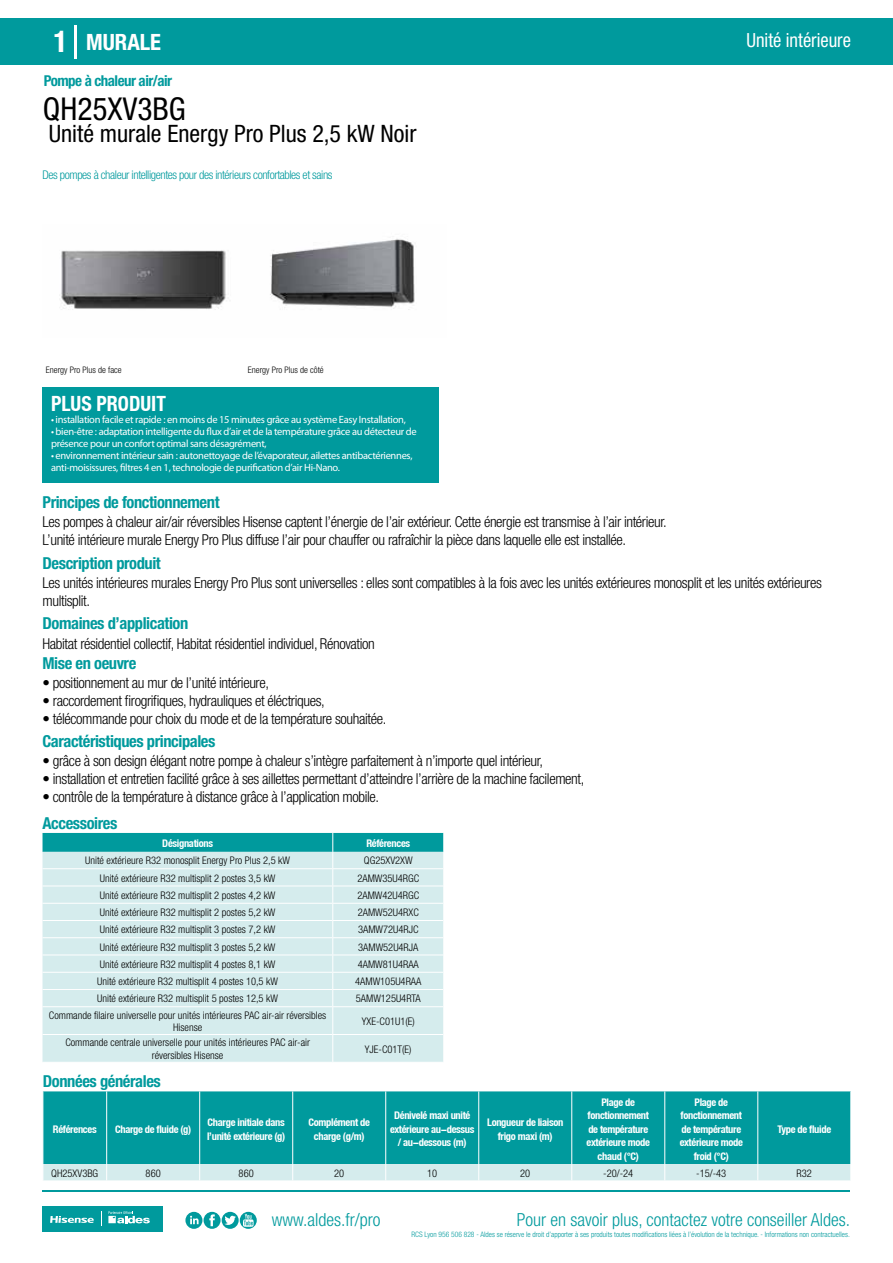
<style>
.page{position:relative;width:893px;height:1263px;background:#fff}
.page>*{position:absolute;margin:0;border:0;box-sizing:border-box;transform-origin:0 0}
.t1{font:condensed 31.5px "Helvetica Neue LT Std";color:#000}
.t2{font:condensed 24px "Helvetica Neue LT Std";color:#000}
.t3{font:700 condensed 22.5px "Helvetica Neue LT Std";color:#fff}
.t4{font:700 condensed 21px "Helvetica Neue";color:#fff;scale:.95 1}
.t5{font:condensed 19.5px "Helvetica Neue LT Std";color:#fff;scale:.95 1}
.t6{font:300 condensed 18px "Helvetica Neue LT Std";color:#009a9d}
.t7{font:700 condensed 16.5px "Helvetica Neue LT Std";letter-spacing:-.025em;color:#009a9d}
.t8{font:300 condensed 15px/18px "Helvetica Neue LT Std";letter-spacing:-.025em;color:#000}
.t9{font:700 condensed 15px "Helvetica Neue LT Std";letter-spacing:-.035em;color:#009a9d}
.t10{font:300 condensed 12px "Helvetica Neue LT Std";letter-spacing:-.035em;color:#009a9d}
.t11{font:300 condensed 10.5px/12.6px "Helvetica Neue";color:#000;text-align:center}
.t12{font:10.5px/12px "Myriad Pro";letter-spacing:-.03em;color:#fff}
.t13{font:700 condensed 10.5px/13.5px "Helvetica Neue";letter-spacing:-.03em;color:#fff;text-align:center}
.t14{font:300 condensed 9px "Helvetica Neue LT Std";color:#000}
.t15{font:300 condensed 7.5px "Helvetica Neue LT Std";color:#009a9d}
.s1{font-size:30px}
</style>
<div class="page">
<svg style="left:185px;top:1212px;width:72px;height:17px"></svg>
<div style="left:43px;top:1206px;width:120px;height:25px;background:#009a9d"></div>
<svg style="left:101px;top:1211px;width:1px;height:15px"></svg>
<svg style="left:108px;top:1211px;width:42px;height:12px"></svg>
<svg style="left:50px;top:1216px;width:44px;height:7px"></svg>
<div style="left:0;top:18px;width:893px;height:46px;background:#009a9d"></div>
<div style="left:43px;top:387px;width:396px;height:96px;background:#009a9d"></div>
<hr style="left:74px;top:25px;width:2px;height:33px;background:#fff">
<svg style="left:61px;top:239px;width:354px;height:71px"></svg>
<hr style="left:43px;top:1190px;width:807px;height:1px;background:#009a9d">
<svg style="left:43px;top:833px;width:401px;height:229px;background:#c5e6e7"></svg>
<div style="left:44px;top:1091px;width:806px;height:73px;background:#009a9d"></div>
<hr style="left:106px;top:1091px;width:1px;height:73px;background:#fff">
<hr style="left:199px;top:1091px;width:1px;height:73px;background:#fff">
<hr style="left:292px;top:1091px;width:1px;height:73px;background:#fff">
<hr style="left:385px;top:1091px;width:1px;height:73px;background:#fff">
<hr style="left:478px;top:1091px;width:1px;height:73px;background:#fff">
<hr style="left:571px;top:1091px;width:1px;height:73px;background:#fff">
<hr style="left:664px;top:1091px;width:1px;height:73px;background:#fff">
<hr style="left:757px;top:1091px;width:1px;height:73px;background:#fff">
<svg style="left:43px;top:1164px;width:808px;height:17px;background:#d6eced"></svg>
<h3 class="t3" style="left:54px;top:28px;width:109px"><span class="s1">1</span> MURALE</h3>
<h3 class="t5" style="left:746px;top:29px;width:112px">Unité intérieure</h3>
<p class="t9" style="left:44px;top:71px;width:130px">Pompe à chaleur air/air</p>
<h1 class="t1" style="left:43px;top:91px;width:144px">QH25XV3BG</h1>
<h2 class="t2" style="left:49px;top:120px;width:369px">Unité murale Energy Pro Plus 2,5 kW Noir</h2>
<p class="t10" style="left:43px;top:167px;width:292px">Des pompes à chaleur intelligentes pour des intérieurs confortables et sains</p>
<p class="t14" style="left:46px;top:365px;width:77px">Energy Pro Plus de face</p>
<p class="t14" style="left:248px;top:365px;width:77px">Energy Pro Plus de côté</p>
<h3 class="t4" style="left:51px;top:391px;width:122px">PLUS PRODUIT</h3>
<p class="t12" style="left:51px;top:413px;width:356px">• installation facile et rapide : en moins de 15 minutes grâce au système Easy Installation,</p>
<p class="t12" style="left:51px;top:425px;width:367px">• bien-être : adaptation intelligente du flux d’air et de la température grâce au détecteur de présence pour un confort optimal sans désagrément,</p>
<p class="t12" style="left:51px;top:449px;width:363px">• environnement intérieur sain : autonettoyage de l’évaporateur, ailettes antibactériennes, anti-moisissures, filtres 4 en 1, technologie de purification d’air Hi-Nano.</p>
<p class="t7" style="left:43px;top:492px;width:179px">Principes de fonctionnement</p>
<p class="t8" style="left:43px;top:513px;width:626px">Les pompes à chaleur air/air réversibles Hisense captent l’énergie de l’air extérieur. Cette énergie est transmise à l’air intérieur.<br>L’unité intérieure murale Energy Pro Plus diffuse l’air pour chauffer ou rafraîchir la pièce dans laquelle elle est installée.</p>
<p class="t8" style="left:43px;top:573px;width:781px">Les unités intérieures murales Energy Pro Plus sont universelles : elles sont compatibles à la fois avec les unités extérieures monosplit et les unités extérieures multisplit.</p>
<p class="t8" style="left:43px;top:634px;width:334px">Habitat résidentiel collectif, Habitat résidentiel individuel, Rénovation</p>
<p class="t8" style="left:43px;top:674px;width:228px">• positionnement au mur de l’unité intérieure,</p>
<p class="t8" style="left:43px;top:692px;width:284px">• raccordement firogrifiques, hydrauliques et éléctriques,</p>
<p class="t8" style="left:43px;top:710px;width:345px">• télécommande pour choix du mode et de la température souhaitée.</p>
<p class="t7" style="left:43px;top:553px;width:120px">Description produit</p>
<p class="t7" style="left:43px;top:613px;width:147px">Domaines d’application</p>
<p class="t7" style="left:43px;top:653px;width:95px">Mise en oeuvre</p>
<p class="t7" style="left:43px;top:731px;width:174px">Caractéristiques principales</p>
<p class="t8" style="left:43px;top:751px;width:502px">• grâce à son design élégant notre pompe à chaleur s’intègre parfaitement à n’importe quel intérieur,</p>
<p class="t8" style="left:43px;top:769px;width:543px">• installation et entretien facilité grâce à ses aillettes permettant d’atteindre l’arrière de la machine facilement,</p>
<p class="t8" style="left:43px;top:787px;width:338px">• contrôle de la température à distance grâce à l’application mobile.</p>
<p class="t7" style="left:43px;top:813px;width:76px">Accessoires</p>
<p class="t13" style="left:162px;top:837px;width:52px">Désignations</p>
<p class="t13" style="left:366px;top:837px;width:45px">Références</p>
<p class="t11" style="left:85px;top:854px;width:206px">Unité extérieure R32 monosplit Energy Pro Plus 2,5 kW</p>
<p class="t11" style="left:364px;top:854px;width:50px">QG25XV2XW</p>
<p class="t11" style="left:100px;top:871px;width:177px">Unité extérieure R32 multisplit 2 postes 3,5 kW</p>
<p class="t11" style="left:357px;top:871px;width:63px">2AMW35U4RGC</p>
<p class="t11" style="left:100px;top:889px;width:177px">Unité extérieure R32 multisplit 2 postes 4,2 kW</p>
<p class="t11" style="left:357px;top:889px;width:63px">2AMW42U4RGC</p>
<p class="t11" style="left:100px;top:906px;width:177px">Unité extérieure R32 multisplit 2 postes 5,2 kW</p>
<p class="t11" style="left:358px;top:906px;width:62px">2AMW52U4RXC</p>
<p class="t11" style="left:100px;top:923px;width:177px">Unité extérieure R32 multisplit 3 postes 7,2 kW</p>
<p class="t11" style="left:358px;top:923px;width:62px">3AMW72U4RJC</p>
<p class="t11" style="left:100px;top:940px;width:177px">Unité extérieure R32 multisplit 3 postes 5,2 kW</p>
<p class="t11" style="left:358px;top:940px;width:62px">3AMW52U4RJA</p>
<p class="t11" style="left:100px;top:958px;width:177px">Unité extérieure R32 multisplit 4 postes 8,1 kW</p>
<p class="t11" style="left:358px;top:958px;width:63px">4AMW81U4RAA</p>
<p class="t11" style="left:97px;top:975px;width:182px">Unité extérieure R32 multisplit 4 postes 10,5 kW</p>
<p class="t11" style="left:355px;top:975px;width:68px">4AMW105U4RAA</p>
<p class="t11" style="left:97px;top:992px;width:182px">Unité extérieure R32 multisplit 5 postes 12,5 kW</p>
<p class="t11" style="left:356px;top:992px;width:66px">5AMW125U4RTA</p>
<p class="t11" style="left:49px;top:1008px;width:279px">Commande filaire universelle pour unités intérieures PAC air-air réversibles<br>Hisense</p>
<p class="t11" style="left:362px;top:1015px;width:54px">YXE-C01U1(E)</p>
<p class="t11" style="left:65px;top:1036px;width:246px">Commande centrale universelle pour unités intérieures PAC air-air réversibles Hisense</p>
<p class="t11" style="left:365px;top:1042px;width:48px">YJE-C01T(E)</p>
<p class="t7" style="left:43px;top:1071px;width:119px">Données générales</p>
<p class="t13" style="left:53px;top:1122px;width:45px">Références</p>
<p class="t13" style="left:115px;top:1122px;width:78px">Charge de fluide (g)</p>
<p class="t13" style="left:207px;top:1115px;width:80px;text-align:left">Charge initiale dans l’unité extérieure (g)</p>
<p class="t13" style="left:309px;top:1115px;width:63px">Complément de charge (g/m)</p>
<p class="t13" style="left:390px;top:1109px;width:86px">Dénivelé maxi unité extérieure au-dessus / au-dessous (m)</p>
<p class="t13" style="left:487px;top:1115px;width:78px">Longueur de liaison frigo maxi (m)</p>
<p class="t13" style="left:587px;top:1095px;width:65px">Plage de fonctionnement de température extérieure mode chaud (°C)</p>
<p class="t13" style="left:680px;top:1095px;width:65px">Plage de fonctionnement de température extérieure mode froid (°C)</p>
<p class="t13" style="left:777px;top:1122px;width:55px">Type de fluide</p>
<p class="t11" style="left:51px;top:1166px;width:48px">QH25XV3BG</p>
<p class="t11" style="left:146px;top:1166px;width:17px">860</p>
<p class="t11" style="left:239px;top:1166px;width:17px">860</p>
<p class="t11" style="left:334px;top:1166px;width:12px">20</p>
<p class="t11" style="left:427px;top:1166px;width:12px">10</p>
<p class="t11" style="left:520px;top:1166px;width:12px">20</p>
<p class="t11" style="left:603px;top:1166px;width:32px">-20/-24</p>
<p class="t11" style="left:696px;top:1166px;width:32px">-15/-43</p>
<p class="t11" style="left:797px;top:1166px;width:17px">R32</p>
<p class="t6" style="left:272px;top:1209px;width:110px">www.aldes.fr/pro</p>
<p class="t6" style="left:517px;top:1209px;width:335px">Pour en savoir plus, contactez votre conseiller Aldes.</p>
<p class="t15" style="left:411px;top:1230px;width:440px">RCS Lyon 956 506 828 - Aldes se réserve le droit d’apporter à ses produits toutes modifications liées à l’évolution de la technique. - Informations non contractuelles.</p>
</div>
